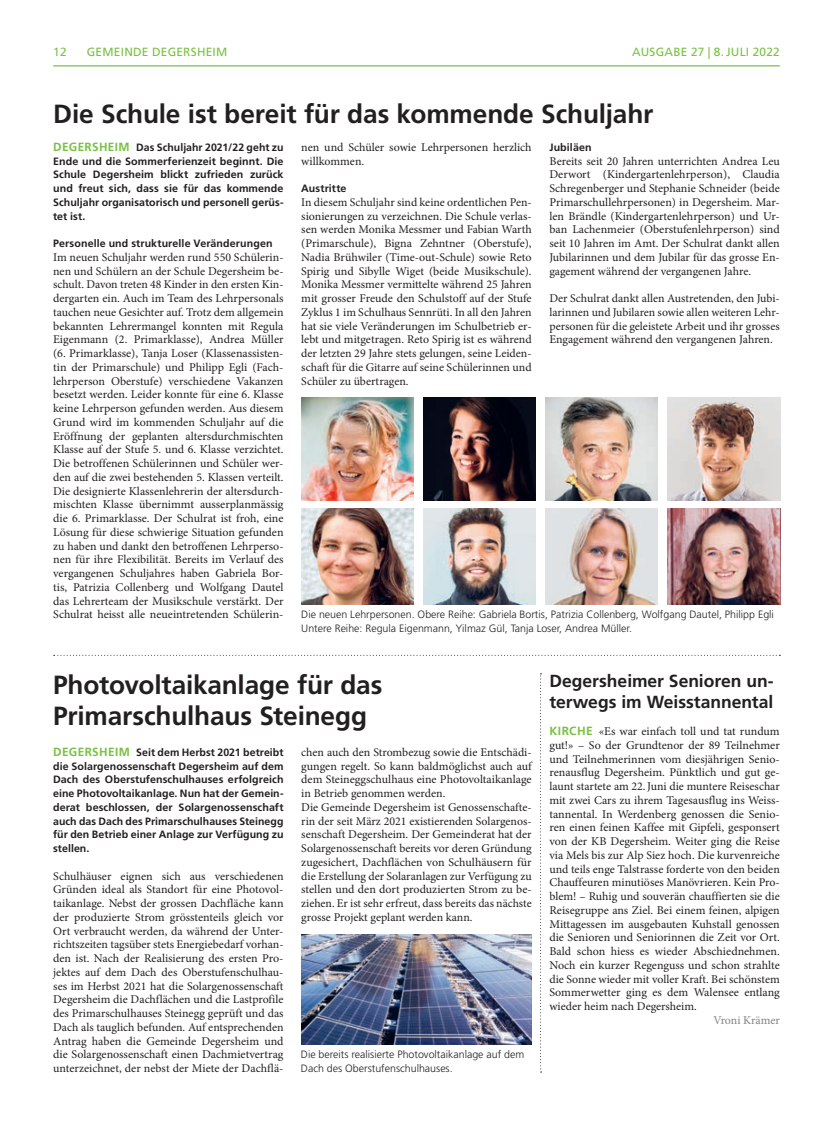
<style>
.page{position:relative;width:833px;height:1134px;background:#fff}
.page>*{position:absolute;margin:0;border:0;box-sizing:border-box;transform-origin:0 0}
.t1{font:700 26.25px/31.2px "Frutiger LT Std";letter-spacing:-.005em;color:#231f20}
.t2{font:700 17.5px/21.2px "Frutiger LT Std";letter-spacing:-.005em;color:#231f20}
.t3{font:11.88px/13.8px "Minion Pro";color:#231f20;text-align:justify}
.t4{font:11.88px "Frutiger LT Std";letter-spacing:.02em;color:#79c142}
.t5{font:11.88px "Minion Pro";letter-spacing:-.005em;color:#808285}
.t6{font:700 10.62px/13.8px "Frutiger LT Std";letter-spacing:.005em;color:#231f20;text-align:justify}
.t7{font:300 10.62px/13.8px "Frutiger LT Std";color:#231f20}
.s1{font-size:11.88px;color:#79c142}
.s2{font-family:"Frutiger LT Std";font-weight:700;color:#79c142}
</style>
<div class="page">
<hr style="left:53px;top:65px;width:727px;height:1px;background:#79c142">
<svg style="left:54px;top:655px;width:726px;height:1px"></svg>
<svg style="left:540px;top:673px;width:1px;height:399px"></svg>
<img style="left:301px;top:934px;width:230px;height:110px">
<img style="left:301px;top:398px;width:112px;height:103px">
<img style="left:301px;top:508px;width:112px;height:96px">
<img style="left:423px;top:398px;width:113px;height:103px">
<img style="left:423px;top:508px;width:113px;height:96px">
<img style="left:545px;top:398px;width:113px;height:103px">
<img style="left:545px;top:508px;width:113px;height:96px">
<img style="left:667px;top:398px;width:113px;height:103px">
<img style="left:667px;top:508px;width:113px;height:96px">
<p class="t4" style="left:53px;top:45px;width:15px">12</p>
<p class="t4" style="left:87px;top:45px;width:142px">GEMEINDE DEGERSHEIM</p>
<p class="t4" style="left:632px;top:45px;width:18px">AUSGABE</p>
<p class="t4" style="left:691px;top:45px;width:47px">27 | 8.JULI</p>
<p class="t4" style="left:752px;top:45px;width:29px">2022</p>
<h1 class="t1" style="left:53px;top:99px;width:601px">Die Schule ist bereit für das kommende Schuljahr</h1>
<p class="t6" style="left:53px;top:140px;width:232px"><span class="s1">DEGERSHEIM</span> Das Schuljahr 2021/22 geht zu Ende und die Sommerferienzeit beginnt. Die Schule Degersheim blickt zufrieden zurück und freut sich, dass sie für das kommende Schuljahr organisatorisch und personell gerüs&shy;tet ist.</p>
<p class="t6" style="left:53px;top:236px;width:221px">Personelle und strukturelle Veränderungen</p>
<p class="t3" style="left:53px;top:250px;width:232px">Im neuen Schuljahr werden rund 550 Schülerin&shy;nen und Schülern an der Schule Degersheim be&shy;schult. Davon treten 48 Kinder in den ersten Kin&shy;dergarten ein. Auch im Team des Lehrpersonals tauchen neue Gesichter auf. Trotz dem allgemein bekannten Lehrermangel konnten mit Regula Eigenmann (2. Primarklasse), Andrea Müller (6. Primarklasse), Tanja Loser (Klassenassisten&shy;tin der Primarschule) und Philipp Egli (Fach&shy;lehrperson Oberstufe) verschiedene Vakanzen besetzt werden. Leider konnte für eine 6. Klasse keine Lehrperson gefunden werden. Aus diesem Grund wird im kommenden Schuljahr auf die Eröffnung der geplanten altersdurchmischten Klasse auf der Stufe 5. und 6. Klasse verzichtet.<br>Die betroffenen Schülerinnen und Schüler wer&shy;den auf die zwei bestehenden 5. Klassen verteilt.<br>Die designierte Klassenlehrerin der altersdurch&shy;mischten Klasse übernimmt ausserplanmässig die 6. Primarklasse. Der Schulrat ist froh, eine Lösung für diese schwierige Situation gefunden zu haben und dankt den betroffenen Lehrperso&shy;nen für ihre Flexibilität. Bereits im Verlauf des vergangenen Schuljahres haben Gabriela Bor&shy;tis, Patrizia Collenberg und Wolfgang Dautel das Lehrerteam der Musikschule verstärkt. Der Schulrat heisst alle neueintretenden Schülerin-</p>
<p class="t3" style="left:301px;top:140px;width:232px">nen und Schüler sowie Lehrpersonen herzlich willkommen.</p>
<p class="t6" style="left:301px;top:181px;width:47px">Austritte</p>
<p class="t3" style="left:301px;top:195px;width:232px">In diesem Schuljahr sind keine ordentlichen Pen&shy;sionierungen zu verzeichnen. Die Schule verlas&shy;sen werden Monika Messmer und Fabian Warth (Primarschule), Bigna Zehntner (Oberstufe), Nadia Brühwiler (Time-out-Schule) sowie Reto Spirig und Sibylle Wiget (beide Musikschule).<br>Monika Messmer vermittelte während 25 Jahren mit grosser Freude den Schulstoff auf der Stufe Zyklus 1 im Schulhaus Sennrüti. In all den Jahren hat sie viele Veränderungen im Schulbetrieb er&shy;lebt und mitgetragen. Reto Spirig ist es während der letzten 29 Jahre stets gelungen, seine Leiden&shy;schaft für die Gitarre auf seine Schülerinnen und Schüler zu übertragen.</p>
<p class="t6" style="left:549px;top:140px;width:44px">Jubiläen</p>
<p class="t3" style="left:549px;top:154px;width:232px">Bereits seit 20 Jahren unterrichten Andrea Leu Derwort (Kindergartenlehrperson), Claudia Schregenberger und Stephanie Schneider (beide Primarschullehrpersonen) in Degersheim. Mar&shy;len Brändle (Kindergartenlehrperson) und Ur&shy;ban Lachenmeier (Oberstufenlehrperson) sind seit 10 Jahren im Amt. Der Schulrat dankt allen Jubilarinnen und dem Jubilar für das grosse En&shy;gagement während der vergangenen Jahre.</p>
<p class="t3" style="left:549px;top:291px;width:232px">Der Schulrat dankt allen Austretenden, den Jubi&shy;larinnen und Jubilaren sowie allen weiteren Lehr&shy;personen für die geleistete Arbeit und ihr grosses Engagement während den vergangenen Jahren.</p>
<p class="t7" style="left:301px;top:608px;width:474px">Die neuen Lehrpersonen. Obere Reihe: Gabriela Bortis, Patrizia Collenberg, Wolfgang Dautel, Philipp Egli<br>Untere Reihe: Regula Eigenmann, Yilmaz Gül, Tanja Loser, Andrea Müller.</p>
<h1 class="t1" style="left:53px;top:669px;width:331px">Photovoltaikanlage für das<br>Primarschulhaus Steinegg</h1>
<p class="t6" style="left:53px;top:745px;width:232px"><span class="s1">DEGERSHEIM</span> Seit dem Herbst 2021 betreibt die Solargenossenschaft Degersheim auf dem Dach des Oberstufenschulhauses erfolgreich eine Photovoltaikanlage. Nun hat der Gemein&shy;derat beschlossen, der Solargenossenschaft auch das Dach des Primarschulhauses Steinegg für den Betrieb einer Anlage zur Verfügung zu stellen.</p>
<p class="t3" style="left:53px;top:869px;width:232px">Schulhäuser eignen sich aus verschiedenen Gründen ideal als Standort für eine Photovol&shy;taikanlage. Nebst der grossen Dachfläche kann der produzierte Strom grösstenteils gleich vor Ort verbraucht werden, da während der Unter&shy;richtszeiten tagsüber stets Energiebedarf vorhan&shy;den ist. Nach der Realisierung des ersten Pro&shy;jektes auf dem Dach des Oberstufenschulhau&shy;ses im Herbst 2021 hat die Solargenossenschaft Degersheim die Dachflächen und die Lastprofile des Primarschulhauses Steinegg geprüft und das Dach als tauglich befunden. Auf entsprechenden Antrag haben die Gemeinde Degersheim und die Solargenossenschaft einen Dachmietvertrag unterzeichnet, der nebst der Miete der Dachflä-</p>
<p class="t3" style="left:301px;top:745px;width:232px;text-align:left">chen auch den Strombezug sowie die Entschädi&shy;gungen regelt. So kann baldmöglichst auch auf dem Steineggschulhaus eine Photovoltaikanlage in Betrieb genommen werden.<br>Die Gemeinde Degersheim ist Genossenschafte&shy;rin der seit März 2021 existierenden Solargenos&shy;senschaft Degersheim. Der Gemeinderat hat der Solargenossenschaft bereits vor deren Gründung zugesichert, Dachflächen von Schulhäusern für die Erstellung der Solaranlagen zur Verfügung zu stellen und den dort produzierten Strom zu be&shy;ziehen. Er ist sehr erfreut, dass bereits das nächste grosse Projekt geplant werden kann.</p>
<p class="t7" style="left:301px;top:1048px;width:225px">Die bereits realisierte Photovoltaikanlage auf dem<br>Dach des Oberstufenschulhauses.</p>
<h2 class="t2" style="left:549px;top:670px;width:226px">Degersheimer Senioren un&shy;terwegs im Weisstannental</h2>
<p class="t3" style="left:549px;top:725px;width:232px"><span class="s2">KIRCHE</span> «Es war einfach toll und tat rundum gut!» – So der Grundtenor der 89 Teilnehmer und Teilnehmerinnen vom diesjährigen Senio&shy;renausflug Degersheim. Pünktlich und gut ge&shy;launt startete am 22.Juni die muntere Reiseschar mit zwei Cars zu ihrem Tagesausflug ins Weiss&shy;tannental. In Werdenberg genossen die Senio&shy;ren einen feinen Kaffee mit Gipfeli, gesponsert von der KB Degersheim. Weiter ging die Reise via Mels bis zur Alp Siez hoch. Die kurvenreiche und teils enge Talstrasse forderte von den beiden Chauffeuren minutiöses Manövrieren. Kein Pro&shy;blem! – Ruhig und souverän chauffierten sie die Reisegruppe ans Ziel. Bei einem feinen, alpigen Mittagessen im ausgebauten Kuhstall genossen die Senioren und Seniorinnen die Zeit vor Ort.<br>Bald schon hiess es wieder Abschiednehmen.<br>Noch ein kurzer Regenguss und schon strahlte die Sonne wieder mit voller Kraft. Bei schönstem Sommerwetter ging es dem Walensee entlang wieder heim nach Degersheim.</p>
<p class="t5" style="left:713px;top:1012px;width:68px">Vroni Krämer</p>
</div>
